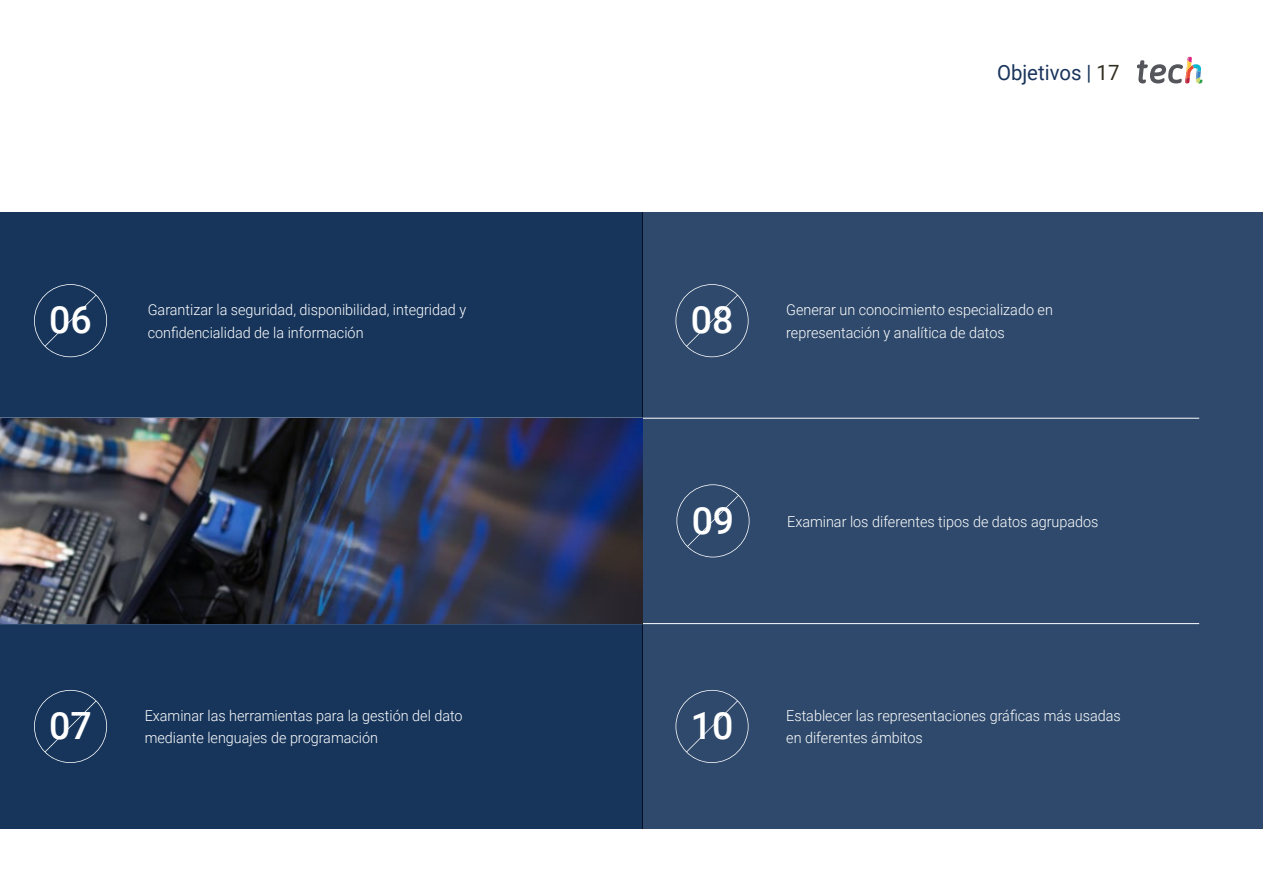
<style>
.page{position:relative;width:1263px;height:893px;background:#fff}
.page>*{position:absolute;margin:0;border:0;box-sizing:border-box;transform-origin:0 0}
.t1{font:500 37.5px "Roboto";color:#fff}
.t2{font:21px "Roboto";color:#1a355c}
.t3{font:300 15px/22.5px "Roboto";color:#fff;scale:.96 1}
.s1{color:#312e20}
</style>
<div class="page">
<div style="left:0;top:213px;width:642px;height:616px;background:#17355b"></div>
<div style="left:642px;top:213px;width:621px;height:616px;background:#2e496b"></div>
<svg style="left:34px;top:284px;width:73px;height:73px"></svg>
<svg style="left:675px;top:284px;width:73px;height:73px"></svg>
<hr style="left:0;top:418px;width:1199px;height:1px;background:#fff">
<hr style="left:0;top:623px;width:1199px;height:1px;background:#fff">
<svg style="left:1137px;top:57px;width:65px;height:27px"></svg>
<img style="left:0;top:418px;width:642px;height:205px">
<svg style="left:676px;top:484px;width:73px;height:73px"></svg>
<svg style="left:675px;top:690px;width:73px;height:73px"></svg>
<svg style="left:34px;top:690px;width:73px;height:73px"></svg>
<h2 class="t2" style="left:997px;top:57px;width:124px">Objetivos | <span class="s1">17</span></h2>
<p class="t3" style="left:148px;top:298px;width:333px">Garantizar la seguridad, disponibilidad, integridad y confidencialidad de la información</p>
<p class="t3" style="left:786px;top:298px;width:279px">Generar un conocimiento especializado en</p>
<h1 class="t1" style="left:49px;top:294px;width:44px">06</h1>
<h1 class="t1" style="left:691px;top:294px;width:44px">08</h1>
<p class="t3" style="left:786px;top:320px;width:229px">representación y analítica de datos</p>
<h1 class="t1" style="left:49px;top:699px;width:44px">07</h1>
<p class="t3" style="left:145px;top:704px;width:333px">Examinar las herramientas para la gestión del dato</p>
<p class="t3" style="left:145px;top:726px;width:245px">mediante lenguajes de programación</p>
<h1 class="t1" style="left:692px;top:494px;width:44px">09</h1>
<p class="t3" style="left:787px;top:509px;width:326px">Examinar los diferentes tipos de datos agrupados</p>
<h1 class="t1" style="left:691px;top:699px;width:44px">10</h1>
<p class="t3" style="left:786px;top:704px;width:350px">Establecer las representaciones gráficas más usadas</p>
<p class="t3" style="left:786px;top:726px;width:144px">en diferentes ámbitos</p>
</div>
